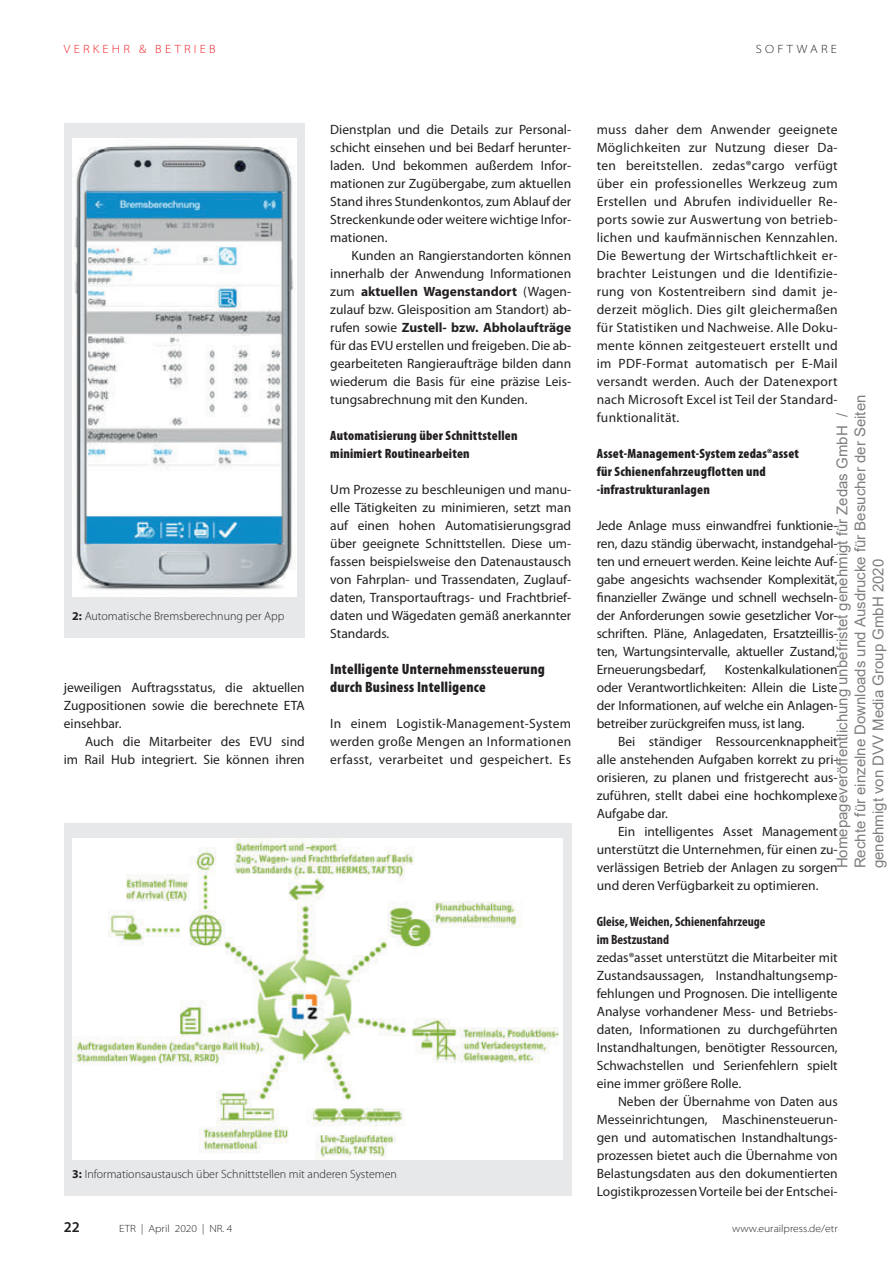
<style>
.page{position:relative;width:893px;height:1263px;background:#fff}
.page>*{position:absolute;margin:0;border:0;box-sizing:border-box;transform-origin:0 0}
.t1{font:15px/18px "Arial";color:rgb(0 0 0/.51)}
.t2{font:900 condensed 15px/18px "Myriad Pro";letter-spacing:.015em;color:#231f20}
.t3{font:600 15px "Myriad Pro";color:#231f20}
.t4{font:13.5px/18px "Myriad Pro";color:#231f20;text-align:justify}
.t5{font:900 condensed 13.5px/18px "Myriad Pro";letter-spacing:.015em;color:#231f20}
.t6{font:700 condensed 13.5px/18px "Myriad Pro";color:#231f20}
.t7{font:300 12px "Myriad Pro";color:#231f20}
.t8{font:300 semi-expanded 12px "Myriad Pro";letter-spacing:.27em;color:#ee1d23}
.t9{font:300 semi-expanded 12px "Myriad Pro";letter-spacing:.27em;color:#231f20}
.t10{font:300 semi-expanded 10.5px "Myriad Pro";color:#231f20}
.s1{font-weight:700}
</style>
<div class="page">
<div style="left:64px;top:124px;width:241px;height:514px;background:#e6e8e9"></div>
<img style="left:72px;top:139px;width:224px;height:458px">
<div style="left:64px;top:824px;width:507px;height:372px;background:#e6e8e9"></div>
<img style="left:72px;top:838px;width:491px;height:322px">
<p class="t8" style="left:64px;top:42px;width:153px">VERKEHR &amp; BETRIEB</p>
<p class="t9" style="left:756px;top:42px;width:82px">SOFTWARE</p>
<p class="t7" style="left:72px;top:608px;width:214px"><span class="s1">2:</span> Automatische Bremsberechnung per App</p>
<p class="t4" style="left:64px;top:678px;width:242px">jeweiligen Auftragsstatus, die aktuellen Zugpositionen sowie die berechnete ETA einsehbar.</p>
<p class="t4" style="left:64px;top:732px;width:242px;text-align:right">Auch die Mitarbeiter des EVU sind<br>im Rail Hub integriert. Sie können ihren</p>
<p class="t4" style="left:330px;top:120px;width:242px">Dienstplan und die Details zur Personal&shy;schicht einsehen und bei Bedarf herunter&shy;laden. Und bekommen außerdem Infor&shy;mationen zur Zugübergabe, zum aktuellen Stand ihres Stundenkontos, zum Ablauf der Streckenkunde oder weitere wichtige Infor&shy;mationen.</p>
<p class="t4" style="left:330px;top:246px;width:242px;text-indent:21px">Kunden an Rangierstandorten können innerhalb der Anwendung Informationen zum <span class="s1">aktuellen Wagenstandort</span> (Wagen&shy;zulauf bzw. Gleisposition am Standort) ab&shy;rufen sowie <span class="s1">Zustell- bzw. Abholaufträge </span>für das EVU erstellen und freigeben. Die ab&shy;gearbeiteten Rangieraufträge bilden dann wiederum die Basis für eine präzise Leis&shy;tungsabrechnung mit den Kunden.</p>
<p class="t5" style="left:330px;top:426px;width:189px">Automatisierung über Schnittstellen minimiert Routinearbeiten</p>
<p class="t4" style="left:330px;top:480px;width:242px">Um Prozesse zu beschleunigen und manu&shy;elle Tätigkeiten zu minimieren, setzt man auf einen hohen Automatisierungsgrad über geeignete Schnittstellen. Diese um&shy;fassen beispielsweise den Datenaustausch von Fahrplan- und Trassendaten, Zuglauf&shy;daten, Transportauftrags- und Frachtbrief&shy;daten und Wägedaten gemäß anerkannter Standards.</p>
<p class="t2" style="left:330px;top:660px;width:216px">Intelligente Unternehmenssteuerung durch Business Intelligence</p>
<p class="t4" style="left:330px;top:714px;width:242px">In einem Logistik-Management-System werden große Mengen an Informationen erfasst, verarbeitet und gespeichert. Es</p>
<p class="t7" style="left:72px;top:1166px;width:326px"><span class="s1">3:</span> Informationsaustausch über Schnittstellen mit anderen Systemen</p>
<p class="t4" style="left:597px;top:120px;width:242px">muss daher dem Anwender geeignete Möglichkeiten zur Nutzung dieser Da&shy;ten bereitstellen. zedas®cargo verfügt über ein professionelles Werkzeug zum Erstellen und Abrufen individueller Re&shy;ports sowie zur Auswertung von betrieb&shy;lichen und kaufmännischen Kennzahlen.<br>Die Bewertung der Wirtschaftlichkeit er&shy;brachter Leistungen und die Identifizie&shy;rung von Kostentreibern sind damit je&shy;derzeit möglich. Dies gilt gleichermaßen für Statistiken und Nachweise. Alle Doku&shy;mente können zeitgesteuert erstellt und im PDF-Format automatisch per E-Mail versandt werden. Auch der Datenexport nach Microsoft Excel ist Teil der Standard&shy;funktionalität.</p>
<p class="t5" style="left:597px;top:444px;width:204px">Asset-Management-System zedas®asset für Schienenfahrzeugflotten und -infrastrukturanlagen</p>
<p class="t4" style="left:597px;top:516px;width:242px">Jede Anlage muss einwandfrei funktionie&shy;ren, dazu ständig überwacht, instandgehal&shy;ten und erneuert werden. Keine leichte Auf&shy;gabe angesichts wachsender Komplexität, finanzieller Zwänge und schnell wechseln&shy;der Anforderungen sowie gesetzlicher Vor&shy;schriften. Pläne, Anlagedaten, Ersatzteillis&shy;ten, Wartungsintervalle, aktueller Zustand, Erneuerungsbedarf,</p>
<p class="t1" style="left:833px;top:868px;width:475px;rotate:-90deg">Homepageveröffentlichung unbefristet genehmigt für Zedas GmbH /<br>Rechte für einzelne Downloads und Ausdrucke für Besucher der Seiten genehmigt von DVV Media Group GmbH 2020</p>
<p class="t4" style="left:597px;top:660px;width:242px;text-indent:128px">Kostenkalkulationen oder Verantwortlichkeiten: Allein die Liste der Informationen, auf welche ein Anlagen&shy;betreiber zurückgreifen muss, ist lang.</p>
<p class="t4" style="left:597px;top:732px;width:242px;text-indent:21px">Bei ständiger Ressourcenknappheit alle anstehenden Aufgaben korrekt zu pri&shy;orisieren, zu planen und fristgerecht aus&shy;zuführen, stellt dabei eine hochkomplexe Aufgabe dar.</p>
<p class="t4" style="left:597px;top:822px;width:242px;text-indent:21px">Ein intelligentes Asset Management unterstützt die Unternehmen, für einen zu&shy;verlässigen Betrieb der Anlagen zu sorgen und deren Verfügbarkeit zu optimieren.</p>
<p class="t6" style="left:597px;top:912px;width:170px">Gleise, Weichen, Schienenfahrzeuge im Bestzustand</p>
<p class="t4" style="left:597px;top:948px;width:242px">zedas®asset unterstützt die Mitarbeiter mit Zustandsaussagen, Instandhaltungsemp&shy;fehlungen und Prognosen. Die intelligente Analyse vorhandener Mess- und Betriebs&shy;daten, Informationen zu durchgeführten Instandhaltungen, benötigter Ressourcen, Schwachstellen und Serienfehlern spielt eine immer größere Rolle.</p>
<p class="t4" style="left:597px;top:1092px;width:242px;text-indent:21px">Neben der Übernahme von Daten aus Messeinrichtungen, Maschinensteuerun&shy;gen und automatischen Instandhaltungs&shy;prozessen bietet auch die Übernahme von Belastungsdaten aus den dokumentierten Logistikprozessen Vorteile bei der Entschei-</p>
<p class="t3" style="left:64px;top:1217px;width:18px">22</p>
<p class="t10" style="left:119px;top:1222px;width:115px">ETR | April 2020 | NR. 4</p>
<p class="t10" style="left:732px;top:1222px;width:107px">www.eurailpress.de/etr</p>
</div>
